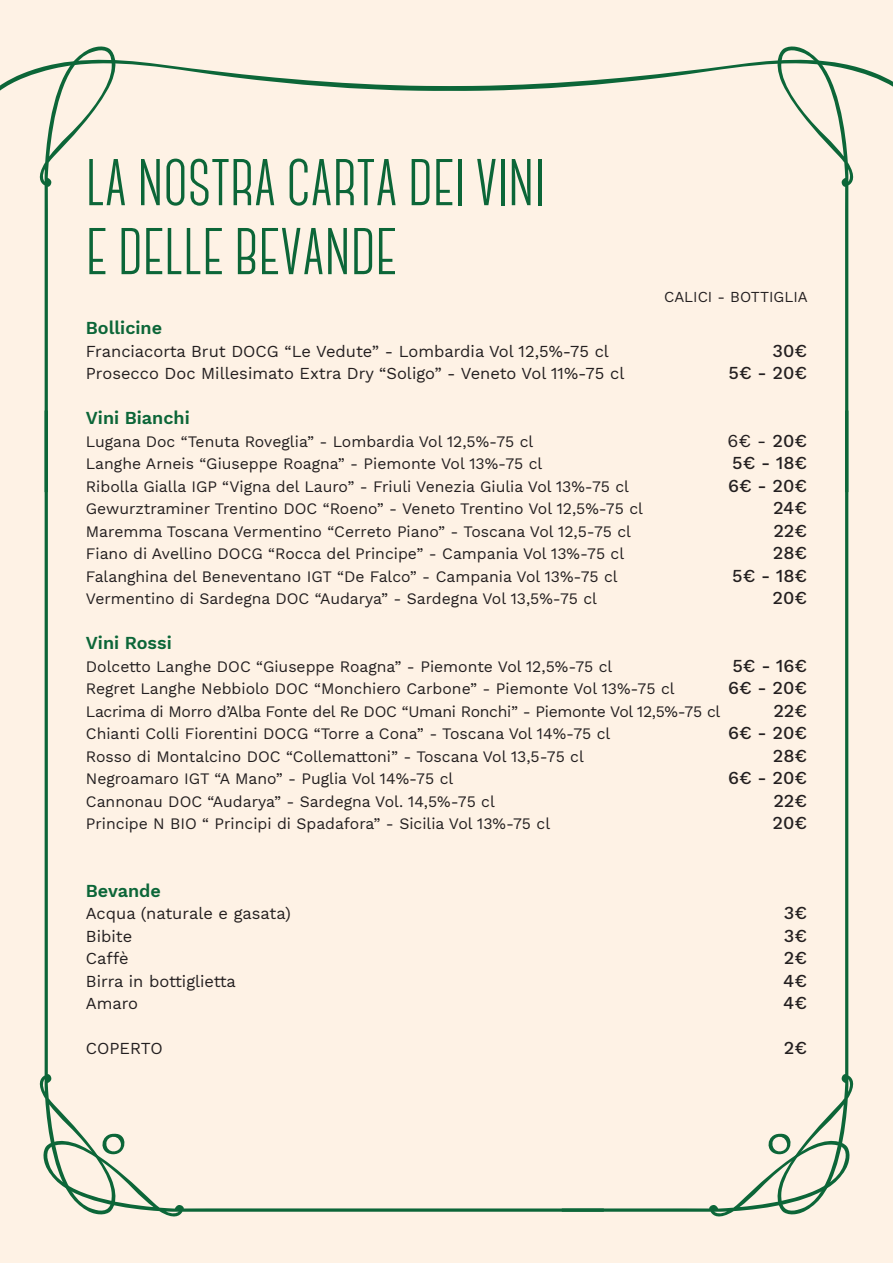
<style>
.page{position:relative;width:893px;height:1263px;background:#fef2e5}
.page>*{position:absolute;margin:0;border:0;box-sizing:border-box;transform-origin:0 0}
.t1{font:700 66px/69px "Canter";color:#0c6638}
.t2{font:500 18px "Work Sans";color:#231f20}
.t3{font:600 18px "Work Sans";color:#0c6638}
.t4{font:18px "Work Sans";color:#231f20}
.t5{font:16.5px "Work Sans";color:#231f20}
.t6{font:15.75px "Work Sans";color:#231f20}
.t7{font:15.75px "Work Sans";letter-spacing:-.02em;color:#231f20}
.t8{font:15px "Work Sans";color:#231f20}
.s1{font-weight:500}
</style>
<div class="page">
<svg style="left:39px;top:492px;width:43px;height:643px"></svg>
<svg style="left:0;top:46px;width:893px;height:446px"></svg>
<svg style="left:772px;top:349px;width:85px;height:783px"></svg>
<svg style="left:43px;top:1135px;width:55px;height:80px"></svg>
<svg style="left:98px;top:1132px;width:752px;height:85px"></svg>
<h1 class="t1" style="left:86px;top:149px;width:460px">LA NOSTRA CARTA DEI VINI<br>E DELLE BEVANDE</h1>
<p class="t8" style="left:664px;top:285px;width:145px">CALICI - BOTTIGLIA</p>
<p class="t3" style="left:86px;top:315px;width:78px">Bollicine</p>
<p class="t5" style="left:86px;top:339px;width:525px">Franciacorta Brut DOCG “Le Vedute” - Lombardia Vol 12,5%-75 cl</p>
<p class="t2" style="left:773px;top:337px;width:36px">30€</p>
<p class="t5" style="left:86px;top:361px;width:540px">Prosecco Doc Millesimato Extra Dry “Soligo” - Veneto Vol 11%-75 cl</p>
<p class="t2" style="left:728px;top:360px;width:80px">5€ - 20€</p>
<p class="t3" style="left:86px;top:405px;width:105px">Vini Bianchi</p>
<p class="t6" style="left:86px;top:430px;width:449px">Lugana Doc “Tenuta Roveglia” - Lombardia Vol 12,5%-75 cl</p>
<p class="t4" style="left:728px;top:427px;width:81px">6€ - <span class="s1">20€</span></p>
<p class="t6" style="left:86px;top:452px;width:458px">Langhe Arneis “Giuseppe Roagna” - Piemonte Vol 13%-75 cl</p>
<p class="t2" style="left:732px;top:450px;width:76px">5€ - 18€</p>
<p class="t6" style="left:86px;top:475px;width:545px">Ribolla Gialla IGP “Vigna del Lauro” - Friuli Venezia Giulia Vol 13%-75 cl</p>
<p class="t2" style="left:728px;top:472px;width:81px">6€ - 20€</p>
<p class="t6" style="left:86px;top:497px;width:559px">Gewurztraminer Trentino DOC “Roeno” - Veneto Trentino Vol 12,5%-75 cl</p>
<p class="t2" style="left:773px;top:495px;width:35px">24€</p>
<p class="t6" style="left:86px;top:520px;width:547px">Maremma Toscana Vermentino “Cerreto Piano” - Toscana Vol 12,5-75 cl</p>
<p class="t2" style="left:773px;top:517px;width:35px">22€</p>
<p class="t6" style="left:86px;top:542px;width:540px">Fiano di Avellino DOCG “Rocca del Principe” - Campania Vol 13%-75 cl</p>
<p class="t2" style="left:773px;top:540px;width:36px">28€</p>
<p class="t6" style="left:86px;top:565px;width:533px">Falanghina del Beneventano IGT “De Falco” - Campania Vol 13%-75 cl</p>
<p class="t2" style="left:732px;top:562px;width:76px">5€ - 18€</p>
<p class="t6" style="left:86px;top:587px;width:513px">Vermentino di Sardegna DOC “Audarya” - Sardegna Vol 13,5%-75 cl</p>
<p class="t2" style="left:773px;top:585px;width:36px">20€</p>
<p class="t3" style="left:86px;top:630px;width:87px">Vini Rossi</p>
<p class="t6" style="left:86px;top:655px;width:528px">Dolcetto Langhe DOC “Giuseppe Roagna” - Piemonte Vol 12,5%-75 cl</p>
<p class="t2" style="left:732px;top:652px;width:76px">5€ - 16€</p>
<p class="t6" style="left:86px;top:677px;width:590px">Regret Langhe Nebbiolo DOC “Monchiero Carbone” - Piemonte Vol 13%-75 cl</p>
<p class="t2" style="left:728px;top:675px;width:81px">6€ - 20€</p>
<p class="t7" style="left:86px;top:700px;width:636px">Lacrima di Morro d’Alba Fonte del Re DOC “Umani Ronchi” - Piemonte Vol 12,5%-75 cl</p>
<p class="t2" style="left:773px;top:697px;width:35px">22€</p>
<p class="t6" style="left:86px;top:722px;width:526px">Chianti Colli Fiorentini DOCG “Torre a Cona” - Toscana Vol 14%-75 cl</p>
<p class="t2" style="left:728px;top:720px;width:81px">6€ - 20€</p>
<p class="t6" style="left:86px;top:745px;width:499px">Rosso di Montalcino DOC “Collemattoni” - Toscana Vol 13,5-75 cl</p>
<p class="t2" style="left:773px;top:742px;width:36px">28€</p>
<p class="t6" style="left:86px;top:767px;width:369px">Negroamaro IGT “A Mano” - Puglia Vol 14%-75 cl</p>
<p class="t2" style="left:728px;top:765px;width:81px">6€ - 20€</p>
<p class="t6" style="left:86px;top:790px;width:410px">Cannonau DOC “Audarya” - Sardegna Vol. 14,5%-75 cl</p>
<p class="t2" style="left:773px;top:787px;width:35px">22€</p>
<p class="t6" style="left:86px;top:812px;width:466px">Principe N BIO “ Principi di Spadafora” - Sicilia Vol 13%-75 cl</p>
<p class="t2" style="left:773px;top:810px;width:36px">20€</p>
<p class="t3" style="left:86px;top:877px;width:77px">Bevande</p>
<p class="t5" style="left:86px;top:901px;width:207px">Acqua (naturale e gasata)</p>
<p class="t2" style="left:784px;top:900px;width:25px">3€</p>
<p class="t5" style="left:86px;top:924px;width:48px">Bibite</p>
<p class="t2" style="left:784px;top:922px;width:25px">3€</p>
<p class="t5" style="left:86px;top:946px;width:44px">Caffè</p>
<p class="t2" style="left:784px;top:945px;width:25px">2€</p>
<p class="t5" style="left:86px;top:969px;width:152px">Birra in bottiglietta</p>
<p class="t2" style="left:783px;top:967px;width:25px">4€</p>
<p class="t5" style="left:86px;top:991px;width:54px">Amaro</p>
<p class="t2" style="left:783px;top:990px;width:25px">4€</p>
<p class="t5" style="left:86px;top:1036px;width:78px">COPERTO</p>
<p class="t2" style="left:784px;top:1035px;width:25px">2€</p>
</div>
